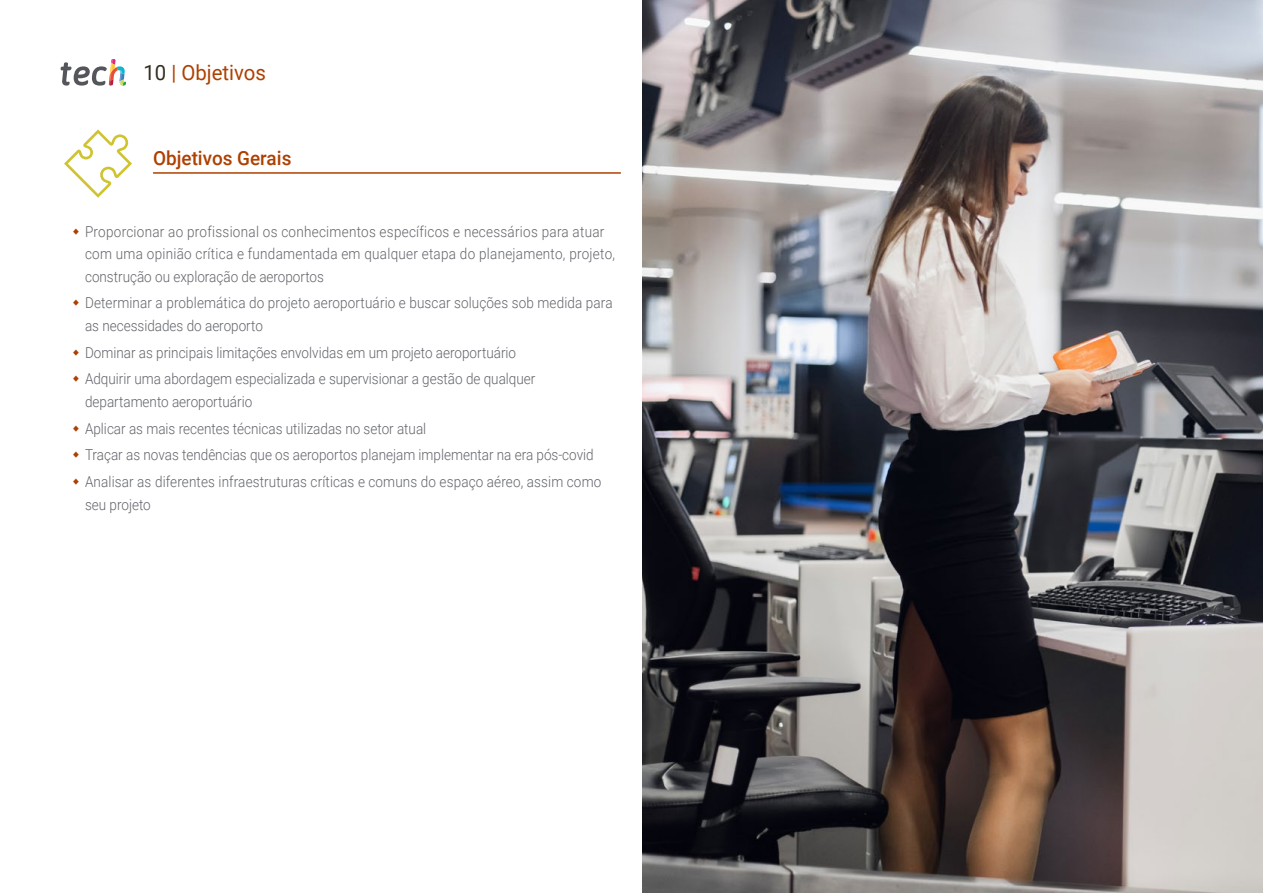
<style>
.page{position:relative;width:1263px;height:893px;background:#fff}
.page>*{position:absolute;margin:0;border:0;box-sizing:border-box;transform-origin:0 0}
.t1{font:21px "Roboto";color:#ae4000}
.t2{font:500 19.5px "Roboto";color:#ae4000}
.t3{font:300 15px/26.7px "Roboto";color:#61646a;scale:.9 1}
.t4{font:300 15px/22.5px "Roboto";letter-spacing:.02em;color:#61646a;scale:.9 1}
.s1{color:#312e20}
</style>
<div class="page">
<hr style="left:153px;top:173px;width:468px;height:1px;background:#ae4000">
<svg style="left:64px;top:129px;width:68px;height:69px"></svg>
<img style="left:642px;top:0;width:621px;height:893px">
<svg style="left:61px;top:59px;width:65px;height:27px"></svg>
<h1 class="t1" style="left:144px;top:57px;width:124px"><span class="s1">10</span> | Objetivos</h1>
<h2 class="t2" style="left:153px;top:144px;width:140px">Objetivos Gerais</h2>
<p class="t4" style="left:85px;top:219px;width:590px">Proporcionar ao profissional os conhecimentos específicos e necessários para atuar com uma opinião crítica e fundamentada em qualquer etapa do planejamento, projeto, construção ou exploração de aeroportos</p>
<p class="t3" style="left:85px;top:291px;width:588px;line-height:22.5px">Determinar a problemática do projeto aeroportuário e buscar soluções sob medida para as necessidades do aeroporto</p>
<p class="t3" style="left:85px;top:338px;width:502px">Dominar as principais limitações envolvidas em um projeto aeroportuário<br>Adquirir uma abordagem especializada e supervisionar a gestão de qualquer</p>
<p class="t3" style="left:85px;top:388px;width:575px">departamento aeroportuário<br>Aplicar as mais recentes técnicas utilizadas no setor atual<br>Traçar as novas tendências que os aeroportos planejam implementar na era pós-covid Analisar as diferentes infraestruturas críticas e comuns do espaço aéreo, assim como</p>
<p class="t3" style="left:85px;top:490px;width:75px">seu projeto</p>
</div>
